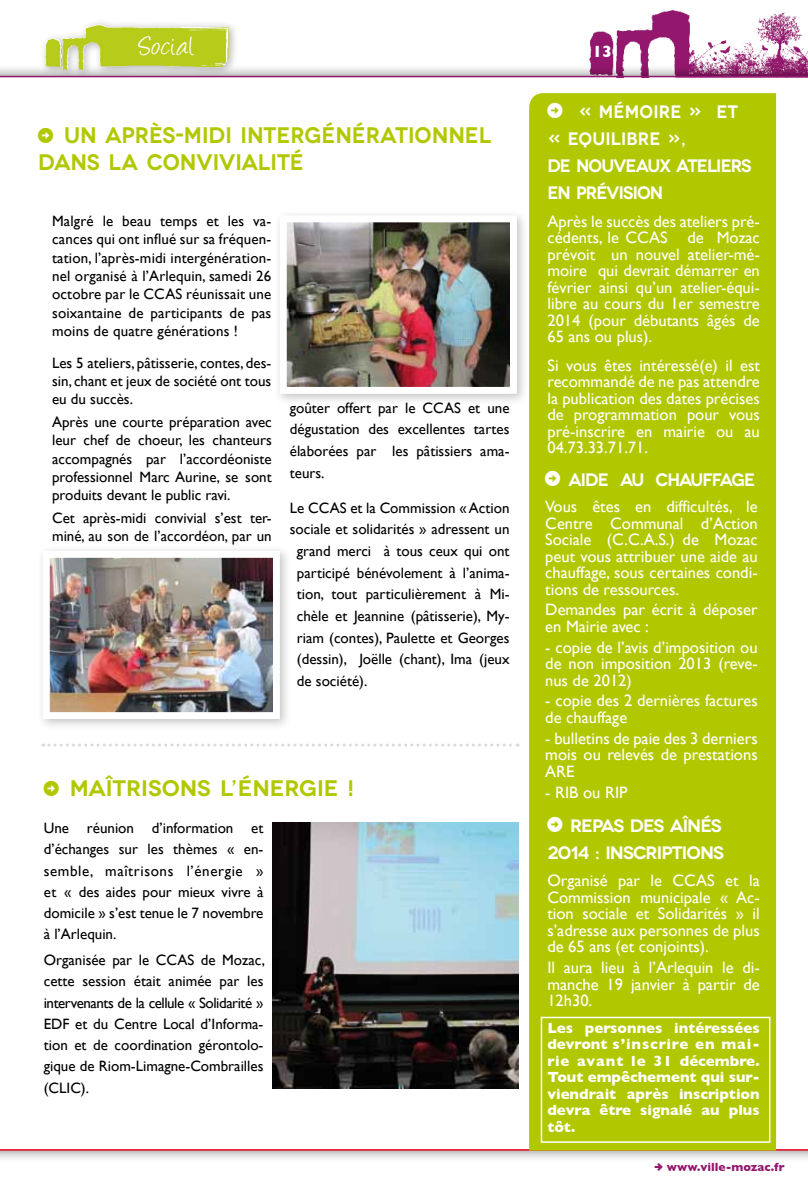
<style>
.page{position:relative;width:808px;height:1191px;background:#fff}
.page>*{position:absolute;margin:0;border:0;box-sizing:border-box;transform-origin:0 0}
.t1{font:30px "Angelina";letter-spacing:.02em;color:#fff}
.t2{font:600 22.5px/27px "Novecentowide";color:#b1c800;scale:.95 1}
.t3{font:600 22.5px "Novecentowide";color:#b1c800}
.t4{font:600 18px/27px "Novecentowide";letter-spacing:-.05em;color:#fff;scale:.95 1}
.t5{font:600 18px/27px "Novecentowide";letter-spacing:-.05em;color:#fff}
.t6{font:16.5px/16.5px "Gill Sans";color:#fff;text-align:justify}
.t7{font:700 16.5px "Gill Sans";color:#fff}
.t8{font:15px/18.3px "Gill Sans";color:#000;text-align:justify}
.t9{font:700 15px/16.5px "Gill Sans";color:#fff;text-align:justify}
.t10{font:700 12px "Gill Sans";color:#93176d}
.s1{font-family:"Iconic Stroke";font-weight:400}
.s2{font-family:"Iconic Stroke";font-weight:400;font-size:22.5px}
</style>
<div class="page">
<div style="left:0;top:0;width:808px;height:78px;background:#000;opacity:.35"></div>
<hr style="left:0;top:76px;width:808px;height:1px;background:#93176d">
<div style="left:0;top:1148px;width:808px;height:43px;background:#000;opacity:.35"></div>
<hr style="left:0;top:1149px;width:808px;height:1px;background:#e2001a">
<div style="left:274px;top:209px;width:255px;height:197px;background:#000;opacity:.23"></div>
<img style="left:288px;top:223px;width:221px;height:163px">
<div style="left:280px;top:215px;width:237px;height:179px;border:7px solid #fff"></div>
<div style="left:37px;top:545px;width:255px;height:186px;background:#000;opacity:.23"></div>
<img style="left:51px;top:559px;width:221px;height:152px">
<div style="left:43px;top:551px;width:237px;height:168px;border:7px solid #fff"></div>
<div style="left:529px;top:93px;width:247px;height:1057px;background:#b1c800"></div>
<div style="left:40px;top:19px;width:199px;height:61px;background:#000;opacity:.3"></div>
<img style="left:45px;top:25px;width:184px;height:45px">
<svg style="left:43px;top:743px;width:475px;height:3px"></svg>
<img style="left:272px;top:822px;width:246px;height:266px">
<div style="left:541px;top:1016px;width:229px;height:126px;border:2px solid #fff"></div>
<h1 class="t1" style="left:139px;top:34px;width:57px">Social</h1>
<h2 class="t2" style="left:38px;top:122px;width:478px"><span class="s1">$</span> UN APRÈS-MIDI INTERGÉNÉRATIONNEL<br>DANS LA CONVIVIALITÉ</h2>
<p class="t8" style="left:52px;top:211px;width:221px">Malgré le beau temps et les va&shy;cances qui ont influé sur sa fréquen&shy;tation, l’après-midi intergénération&shy;nel organisé à l’Arlequin, samedi 26 octobre par le CCAS réunissait une soixantaine de participants de pas moins de quatre générations !</p>
<p class="t8" style="left:52px;top:353px;width:221px">Les 5 ateliers, pâtisserie, contes, des&shy;sin, chant et jeux de société ont tous eu du succès.</p>
<p class="t8" style="left:52px;top:412px;width:221px">Après une courte préparation avec leur chef de choeur, les chanteurs accompagnés par l’accordéoniste professionnel Marc Aurine, se sont produits devant le public ravi.</p>
<p class="t8" style="left:52px;top:508px;width:221px">Cet après-midi convivial s’est ter&shy;miné, au son de l’accordéon, par un</p>
<p class="t8" style="left:290px;top:397px;width:221px;line-height:21.6px">goûter offert par le CCAS et une dégustation des excellentes tartes élaborées par les pâtissiers ama&shy;teurs.</p>
<p class="t8" style="left:290px;top:498px;width:221px">Le CCAS et la Commission « Action</p>
<p class="t8" style="left:290px;top:520px;width:221px">sociale et solidarités » adressent un</p>
<p class="t8" style="left:297px;top:541px;width:214px">grand merci à tous ceux qui ont</p>
<p class="t8" style="left:297px;top:563px;width:214px">participé bénévolement à l’anima-</p>
<p class="t8" style="left:297px;top:585px;width:214px">tion, tout particulièrement à Mi-</p>
<p class="t8" style="left:297px;top:606px;width:214px">chèle et Jeannine (pâtisserie), My-</p>
<p class="t8" style="left:297px;top:628px;width:214px">riam (contes), Paulette et Georges</p>
<p class="t8" style="left:297px;top:650px;width:214px">(dessin), Joëlle (chant), Ima (jeux</p>
<p class="t8" style="left:297px;top:671px;width:72px">de société).</p>
<h2 class="t3" style="left:44px;top:775px;width:312px"><span class="s1">$</span> MAÎTRISONS L’ÉNERGIE !</h2>
<p class="t8" style="left:44px;top:817px;width:221px;line-height:21.3px">Une réunion d’information et d’échanges sur les thèmes « en&shy;semble, maîtrisons l’énergie » et « des aides pour mieux vivre à domicile » s’est tenue le 7 novembre à l’Arlequin.</p>
<p class="t8" style="left:44px;top:949px;width:223px;line-height:21.3px">Organisée par le CCAS de Mozac, cette session était animée par les intervenants de la cellule « Solidarité » EDF et du Centre Local d’Informa&shy;tion et de coordination gérontolo&shy;gique de Riom-Limagne-Combrailles (CLIC).</p>
<p class="t7" style="left:592px;top:42px;width:21px">13</p>
<p class="t4" style="left:547px;top:99px;width:217px"><span class="s2">$</span> « MÉMOIRE » ET « EQUILIBRE »,<br>DE NOUVEAUX ATELIERS<br>EN PRÉVISION</p>
<p class="t6" style="left:547px;top:213px;width:214px">Après le succès des ateliers pré&shy;cédents, le CCAS de Mozac prévoit un nouvel atelier-mé&shy;moire qui devrait démarrer en février ainsi qu’un atelier-équi&shy;libre au cours du 1er semestre 2014 (pour débutants âgés de 65 ans ou plus).</p>
<p class="t6" style="left:547px;top:356px;width:214px">Si vous êtes intéressé(e) il est recommandé de ne pas attendre la publication des dates précises de programmation pour vous pré-inscrire en mairie ou au 04.73.33.71.71.</p>
<p class="t4" style="left:545px;top:466px;width:222px"><span class="s2">$</span> AIDE AU CHAUFFAGE</p>
<p class="t6" style="left:545px;top:498px;width:214px">Vous êtes en difficultés, le Centre Communal d’Action Sociale (C.C.A.S.) de Mozac peut vous attribuer une aide au chauffage, sous certaines condi&shy;tions de ressources.</p>
<p class="t6" style="left:545px;top:601px;width:214px">Demandes par écrit à déposer en Mairie avec :</p>
<p class="t6" style="left:545px;top:638px;width:214px">- copie de l’avis d’imposition ou de non imposition 2013 (reve&shy;nus de 2012)</p>
<p class="t6" style="left:545px;top:692px;width:214px">- copie des 2 dernières factures de chauffage</p>
<p class="t6" style="left:545px;top:729px;width:214px">- bulletins de paie des 3 derniers mois ou relevés de prestations ARE</p>
<p class="t6" style="left:545px;top:783px;width:84px">- RIB ou RIP</p>
<p class="t5" style="left:547px;top:813px;width:178px"><span class="s2">$</span> REPAS DES AÎNÉS<br>2014 : INSCRIPTIONS</p>
<p class="t6" style="left:547px;top:872px;width:214px">Organisé par le CCAS et la Commission municipale « Ac&shy;tion sociale et Solidarités » il s’adresse aux personnes de plus de 65 ans (et conjoints).</p>
<p class="t6" style="left:547px;top:959px;width:214px">Il aura lieu à l’Arlequin le di&shy;manche 19 janvier à partir de 12h30.</p>
<p class="t9" style="left:547px;top:1019px;width:214px">Les personnes intéressées devront s’inscrire en mai&shy;rie avant le 31 décembre.<br>Tout empêchement qui sur&shy;viendrait après inscription devra être signalé au plus tôt.</p>
<p class="t10" style="left:655px;top:1160px;width:131px"><span class="s1">4</span> www.ville-mozac.fr</p>
</div>
